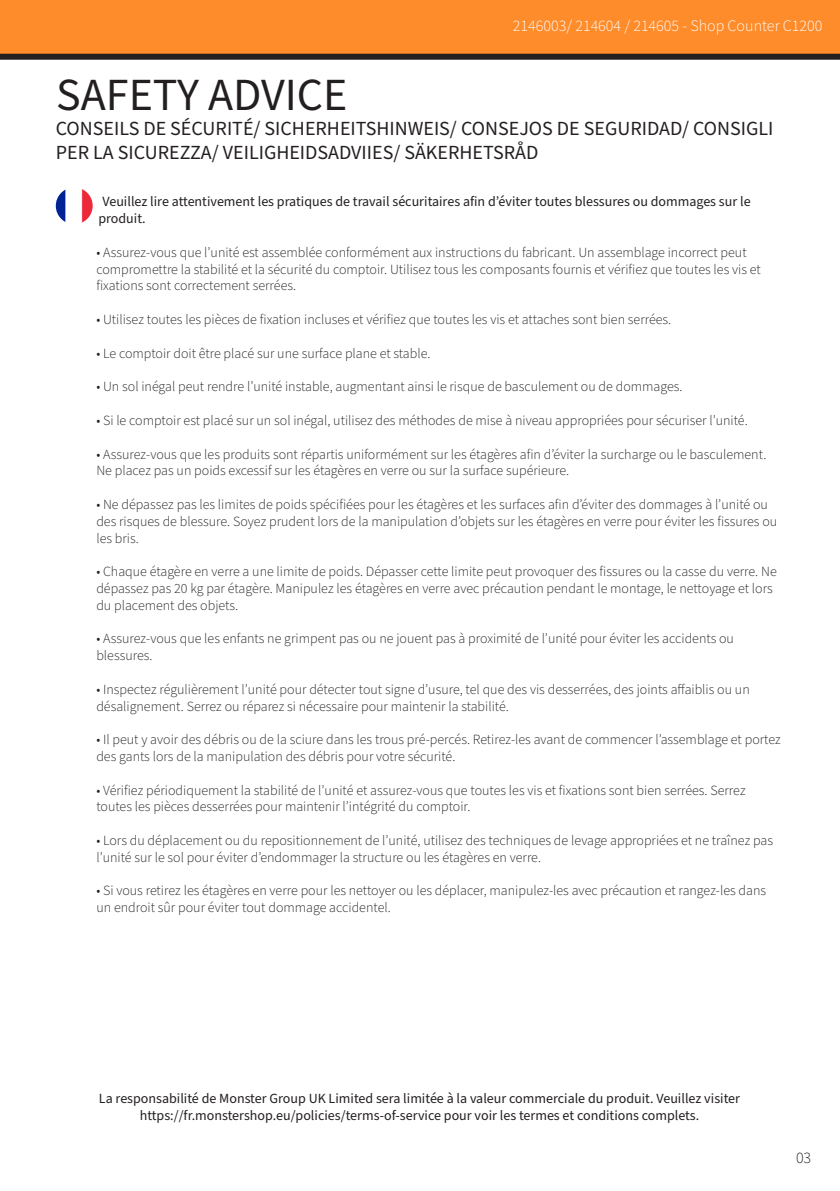
<style>
.page{position:relative;width:840px;height:1191px;background:#fff}
.page>*{position:absolute;margin:0;border:0;box-sizing:border-box;transform-origin:0 0}
.t1{font:46px "Source Sans Pro";color:#231f20}
.t2{font:20px/24px "Source Sans Pro";color:#231f20}
.t3{font:300 16px "Source Sans Pro";color:#fff}
.t4{font:300 16px "Source Sans Pro";color:#231f20}
.t5{font:300 14px/16.8px "Source Sans Pro";color:#231f20}
.t6{font:14px/16.8px "Source Sans Pro";color:#231f20}
</style>
<div class="page">
<div style="left:0;top:0;width:839px;height:57px;background:#ff8c2b"></div>
<div style="left:0;top:54px;width:839px;height:6px;background:#231f20"></div>
<img style="left:56px;top:189px;width:37px;height:34px">
<p class="t3" style="left:512px;top:15px;width:311px">2146003/ 214604 / 214605 - Shop Counter C1200</p>
<p class="t1" style="left:56px;top:64px;width:292px">SAFETY ADVICE</p>
<p class="t2" style="left:56px;top:117px;width:718px">CONSEILS DE SÉCURITÉ/ SICHERHEITSHINWEIS/ CONSEJOS DE SEGURIDAD/ CONSIGLI<br>PER LA SICUREZZA/ VEILIGHEIDSADVIIES/ SÄKERHETSRÅD</p>
<p class="t6" style="left:98px;top:194px;width:653px">Veuillez lire attentivement les pratiques de travail sécuritaires afin d’éviter toutes blessures ou dommages sur le produit.</p>
<p class="t5" style="left:96px;top:244px;width:665px">• Assurez-vous que l’unité est assemblée conformément aux instructions du fabricant. Un assemblage incorrect peut compromettre la stabilité et la sécurité du comptoir. Utilisez tous les composants fournis et vérifiez que toutes les vis et fixations sont correctement serrées.</p>
<p class="t5" style="left:96px;top:311px;width:576px">• Utilisez toutes les pièces de fixation incluses et vérifiez que toutes les vis et attaches sont bien serrées.</p>
<p class="t5" style="left:96px;top:345px;width:335px">• Le comptoir doit être placé sur une surface plane et stable.</p>
<p class="t5" style="left:96px;top:379px;width:587px">• Un sol inégal peut rendre l’unité instable, augmentant ainsi le risque de basculement ou de dommages.</p>
<p class="t5" style="left:96px;top:412px;width:652px">• Si le comptoir est placé sur un sol inégal, utilisez des méthodes de mise à niveau appropriées pour sécuriser l’unité.</p>
<p class="t5" style="left:96px;top:446px;width:671px">• Assurez-vous que les produits sont répartis uniformément sur les étagères afin d’éviter la surcharge ou le basculement.<br>Ne placez pas un poids excessif sur les étagères en verre ou sur la surface supérieure.</p>
<p class="t5" style="left:96px;top:496px;width:682px">• Ne dépassez pas les limites de poids spécifiées pour les étagères et les surfaces afin d’éviter des dommages à l’unité ou des risques de blessure. Soyez prudent lors de la manipulation d’objets sur les étagères en verre pour éviter les fissures ou les bris.</p>
<p class="t5" style="left:96px;top:563px;width:681px">• Chaque étagère en verre a une limite de poids. Dépasser cette limite peut provoquer des fissures ou la casse du verre. Ne dépassez pas 20 kg par étagère. Manipulez les étagères en verre avec précaution pendant le montage, le nettoyage et lors du placement des objets.</p>
<p class="t5" style="left:96px;top:631px;width:638px">• Assurez-vous que les enfants ne grimpent pas ou ne jouent pas à proximité de l’unité pour éviter les accidents ou blessures.</p>
<p class="t5" style="left:96px;top:681px;width:654px">• Inspectez régulièrement l’unité pour détecter tout signe d’usure, tel que des vis desserrées, des joints affaiblis ou un désalignement. Serrez ou réparez si nécessaire pour maintenir la stabilité.</p>
<p class="t5" style="left:96px;top:731px;width:685px">• Il peut y avoir des débris ou de la sciure dans les trous pré-percés. Retirez-les avant de commencer l’assemblage et portez des gants lors de la manipulation des débris pour votre sécurité.</p>
<p class="t5" style="left:96px;top:782px;width:650px">• Vérifiez périodiquement la stabilité de l’unité et assurez-vous que toutes les vis et fixations sont bien serrées. Serrez toutes les pièces desserrées pour maintenir l’intégrité du comptoir.</p>
<p class="t5" style="left:96px;top:832px;width:677px">• Lors du déplacement ou du repositionnement de l’unité, utilisez des techniques de levage appropriées et ne traînez pas l’unité sur le sol pour éviter d’endommager la structure ou les étagères en verre.</p>
<p class="t5" style="left:96px;top:883px;width:671px">• Si vous retirez les étagères en verre pour les nettoyer ou les déplacer, manipulez-les avec précaution et rangez-les dans un endroit sûr pour éviter tout dommage accidentel.</p>
<p class="t6" style="left:99px;top:1090px;width:642px">La responsabilité de Monster Group UK Limited sera limitée à la valeur commerciale du produit. Veuillez visiter</p>
<p class="t6" style="left:140px;top:1107px;width:560px">https://fr.monstershop.eu/policies/terms-of-service pour voir les termes et conditions complets.</p>
<p class="t4" style="left:795px;top:1146px;width:17px">03</p>
</div>
